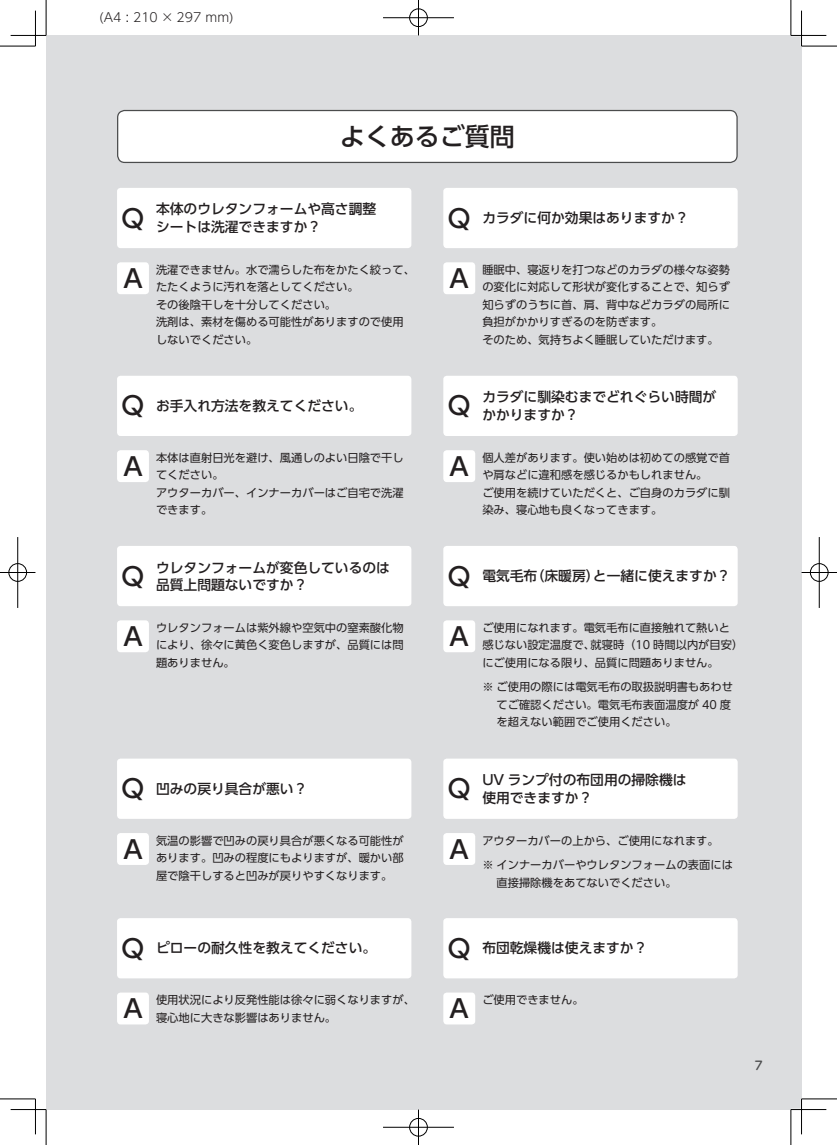
<style>
.page{position:relative;width:837px;height:1145px;background:#fff}
.page>*{position:absolute;margin:0;border:0;box-sizing:border-box;transform-origin:0 0}
.t1{font:500 25px "UD Shin Go Pro";color:#231f20}
.t2{font:500 13.75px/17.5px "UD Shin Go Pro";color:#231f20}
.t3{font:300 12.5px "UD Shin Go Pro";color:#231f20}
.t4{font:500 11.88px "UD Shin M Go Pro";color:#4b4c4d}
.t5{font:11.25px/17.5px "UD Shin Go Pro";color:#231f20}
</style>
<div class="page">
<div style="left:46px;top:35px;width:755px;height:1074px;background:#dcdddf"></div>
<div style="left:118px;top:110px;width:618px;height:52px;background:#fff;border-radius:7px"></div>
<div style="left:117px;top:110px;width:620px;height:53px;border:1px solid #4b4c4d;border-radius:7px"></div>
<div style="left:117px;top:188px;width:294px;height:60px;background:#fff;border-radius:4px"></div>
<div style="left:117px;top:546px;width:294px;height:60px;background:#fff;border-radius:4px"></div>
<div style="left:117px;top:376px;width:294px;height:60px;background:#fff;border-radius:4px"></div>
<div style="left:443px;top:546px;width:294px;height:60px;background:#fff;border-radius:4px"></div>
<div style="left:443px;top:758px;width:294px;height:61px;background:#fff;border-radius:4px"></div>
<div style="left:443px;top:376px;width:294px;height:60px;background:#fff;border-radius:4px"></div>
<div style="left:117px;top:262px;width:32px;height:32px;background:#fff;border-radius:4px"></div>
<div style="left:117px;top:620px;width:32px;height:32px;background:#fff;border-radius:4px"></div>
<div style="left:117px;top:450px;width:32px;height:32px;background:#fff;border-radius:4px"></div>
<div style="left:443px;top:620px;width:32px;height:32px;background:#fff;border-radius:4px"></div>
<div style="left:443px;top:833px;width:32px;height:32px;background:#fff;border-radius:4px"></div>
<div style="left:443px;top:450px;width:32px;height:32px;background:#fff;border-radius:4px"></div>
<div style="left:117px;top:918px;width:294px;height:60px;background:#fff;border-radius:4px"></div>
<div style="left:117px;top:992px;width:32px;height:32px;background:#fff;border-radius:4px"></div>
<div style="left:443px;top:918px;width:294px;height:60px;background:#fff;border-radius:4px"></div>
<div style="left:443px;top:992px;width:32px;height:32px;background:#fff;border-radius:4px"></div>
<div style="left:117px;top:758px;width:294px;height:61px;background:#fff;border-radius:4px"></div>
<div style="left:117px;top:833px;width:32px;height:32px;background:#fff;border-radius:4px"></div>
<div style="left:443px;top:188px;width:294px;height:60px;background:#fff;border-radius:4px"></div>
<div style="left:443px;top:262px;width:32px;height:32px;background:#fff;border-radius:4px"></div>
<hr style="left:790px;top:1108px;width:36px;height:2px;background:#fff">
<hr style="left:800px;top:11px;width:2px;height:35px;background:#fff">
<hr style="left:800px;top:1098px;width:2px;height:36px;background:#fff">
<hr style="left:0;top:46px;width:35px;height:1px;background:#000">
<hr style="left:801px;top:46px;width:35px;height:1px;background:#000">
<hr style="left:0;top:1098px;width:35px;height:1px;background:#000">
<hr style="left:801px;top:1098px;width:35px;height:1px;background:#000">
<hr style="left:46px;top:0;width:1px;height:35px;background:#000">
<hr style="left:46px;top:1109px;width:1px;height:35px;background:#000">
<hr style="left:790px;top:0;width:1px;height:35px;background:#000">
<hr style="left:790px;top:1109px;width:1px;height:35px;background:#000">
<hr style="left:11px;top:35px;width:35px;height:1px;background:#000">
<hr style="left:790px;top:35px;width:36px;height:1px;background:#000">
<hr style="left:11px;top:1109px;width:35px;height:1px;background:#000">
<hr style="left:790px;top:1109px;width:36px;height:1px;background:#000">
<hr style="left:35px;top:11px;width:1px;height:35px;background:#000">
<hr style="left:35px;top:1098px;width:1px;height:36px;background:#000">
<hr style="left:801px;top:11px;width:1px;height:35px;background:#000">
<hr style="left:801px;top:1098px;width:1px;height:36px;background:#000">
<div style="left:408px;top:8px;width:20px;height:19px;border:2px solid #fff;border-radius:50%"></div>
<hr style="left:383px;top:17px;width:71px;height:2px;background:#fff">
<hr style="left:417px;top:0;width:2px;height:35px;background:#fff">
<div style="left:409px;top:9px;width:18px;height:18px;border:1px solid #000;border-radius:50%"></div>
<hr style="left:383px;top:18px;width:71px;height:1px;background:#000">
<hr style="left:418px;top:0;width:1px;height:35px;background:#000">
<div style="left:408px;top:1117px;width:20px;height:20px;border:2px solid #fff;border-radius:50%"></div>
<hr style="left:383px;top:1126px;width:71px;height:2px;background:#fff">
<hr style="left:417px;top:1109px;width:2px;height:35px;background:#fff">
<div style="left:409px;top:1118px;width:18px;height:18px;border:1px solid #000;border-radius:50%"></div>
<hr style="left:383px;top:1127px;width:71px;height:1px;background:#000">
<hr style="left:418px;top:1109px;width:1px;height:35px;background:#000">
<div style="left:8px;top:562px;width:19px;height:20px;border:2px solid #fff;border-radius:50%"></div>
<hr style="left:0;top:571px;width:35px;height:2px;background:#fff">
<hr style="left:17px;top:537px;width:2px;height:71px;background:#fff">
<div style="left:9px;top:563px;width:18px;height:18px;border:1px solid #000;border-radius:50%"></div>
<hr style="left:0;top:572px;width:35px;height:1px;background:#000">
<hr style="left:18px;top:537px;width:1px;height:71px;background:#000">
<div style="left:809px;top:562px;width:19px;height:20px;border:2px solid #fff;border-radius:50%"></div>
<hr style="left:801px;top:571px;width:35px;height:2px;background:#fff">
<div style="left:809px;top:563px;width:19px;height:18px;border:1px solid #000;border-radius:50%"></div>
<hr style="left:801px;top:572px;width:35px;height:1px;background:#000">
<hr style="left:818px;top:537px;width:1px;height:71px;background:#000">
<p class="t3" style="left:99px;top:7px;width:136px">(A4 : 210 × 297 mm)</p>
<h1 class="t1" style="left:339px;top:116px;width:176px">よくあるご質問</h1>
<h1 class="t1" style="left:122px;top:198px;width:24px">Q</h1>
<h1 class="t1" style="left:123px;top:258px;width:21px">A</h1>
<p class="t2" style="left:156px;top:200px;width:222px">本体のウレタンフォームや高さ調整シートは洗濯できますか？</p>
<p class="t5" style="left:156px;top:260px;width:260px">洗濯できません。水で濡らした布をかたく絞って、たたくように汚れを落としてください。<br>その後陰干しを十分してください。<br>洗剤は、素材を傷める可能性がありますので使用しないでください。</p>
<h1 class="t1" style="left:448px;top:198px;width:24px">Q</h1>
<h1 class="t1" style="left:449px;top:258px;width:21px">A</h1>
<p class="t2" style="left:482px;top:209px;width:208px">カラダに何か効果はありますか？</p>
<p class="t5" style="left:482px;top:260px;width:249px">睡眠中、寝返りを打つなどのカラダの様々な姿勢の変化に対応して形状が変化することで、知らず知らずのうちに首、肩、背中などカラダの局所に負担がかかりすぎるのを防ぎます。<br>そのため、気持ちよく睡眠していただけます。</p>
<h1 class="t1" style="left:122px;top:385px;width:24px">Q</h1>
<p class="t2" style="left:156px;top:397px;width:208px">お手入れ方法を教えてください。</p>
<h1 class="t1" style="left:448px;top:385px;width:24px">Q</h1>
<p class="t2" style="left:482px;top:388px;width:235px">カラダに馴染むまでどれぐらい時間がかかりますか？</p>
<h1 class="t1" style="left:123px;top:446px;width:21px">A</h1>
<p class="t5" style="left:156px;top:448px;width:249px">本体は直射日光を避け、風通しのよい日陰で干してください。<br>アウターカバー、インナーカバーはご自宅で洗濯できます。</p>
<h1 class="t1" style="left:449px;top:446px;width:21px">A</h1>
<p class="t5" style="left:482px;top:448px;width:249px">個人差があります。使い始めは初めての感覚で首や肩などに違和感を感じるかもしれません。<br>ご使用を続けていただくと、ご自身のカラダに馴染み、寝心地も良くなってきます。</p>
<h1 class="t1" style="left:122px;top:556px;width:24px">Q</h1>
<p class="t2" style="left:156px;top:558px;width:235px">ウレタンフォームが変色しているのは品質上問題ないですか？</p>
<h1 class="t1" style="left:448px;top:556px;width:24px">Q</h1>
<p class="t2" style="left:482px;top:567px;width:250px">電気毛布（床暖房）と一緒に使えますか？</p>
<h1 class="t1" style="left:123px;top:616px;width:21px">A</h1>
<p class="t5" style="left:156px;top:618px;width:249px;text-align:justify">ウレタンフォームは紫外線や空気中の窒素酸化物により、徐々に黄色く変色しますが、品質には問題ありません。</p>
<h1 class="t1" style="left:449px;top:616px;width:21px">A</h1>
<p class="t5" style="left:482px;top:618px;width:262px">ご使用になれます。電気毛布に直接触れて熱いと感じない設定温度で、就寝時（10 時間以内が目安）にご使用になる限り、品質に問題ありません。</p>
<p class="t5" style="left:496px;top:678px;width:238px;text-indent:-14px">※ ご使用の際には電気毛布の取扱説明書もあわせてご確認ください。電気毛布表面温度が 40 度を超えない範囲でご使用ください。</p>
<h1 class="t1" style="left:122px;top:768px;width:24px">Q</h1>
<h1 class="t1" style="left:123px;top:828px;width:21px">A</h1>
<p class="t2" style="left:156px;top:779px;width:153px">凹みの戻り具合が悪い？</p>
<p class="t5" style="left:156px;top:831px;width:249px;text-align:justify">気温の影響で凹みの戻り具合が悪くなる可能性があります。凹みの程度にもよりますが、暖かい部屋で陰干しすると凹みが戻りやすくなります。</p>
<h1 class="t1" style="left:448px;top:768px;width:24px">Q</h1>
<h1 class="t1" style="left:449px;top:828px;width:21px">A</h1>
<p class="t2" style="left:482px;top:770px;width:206px">UV ランプ付の布団用の掃除機は使用できますか？</p>
<p class="t5" style="left:482px;top:827px;width:252px;line-height:24.6px">アウターカバーの上から、ご使用になれます。<br>※ インナーカバーやウレタンフォームの表面には</p>
<p class="t5" style="left:496px;top:873px;width:181px">直接掃除機をあてないでください。</p>
<h1 class="t1" style="left:122px;top:928px;width:24px">Q</h1>
<h1 class="t1" style="left:123px;top:988px;width:21px">A</h1>
<p class="t2" style="left:156px;top:939px;width:222px">ピローの耐久性を教えてください。</p>
<p class="t5" style="left:156px;top:990px;width:260px">使用状況により反発性能は徐々に弱くなりますが、寝心地に大きな影響はありません。</p>
<h1 class="t1" style="left:448px;top:928px;width:24px">Q</h1>
<h1 class="t1" style="left:449px;top:988px;width:21px">A</h1>
<p class="t2" style="left:482px;top:939px;width:166px">布団乾燥機は使えますか？</p>
<p class="t5" style="left:482px;top:990px;width:103px">ご使用できません。</p>
<p class="t4" style="left:754px;top:1056px;width:9px">7</p>
</div>
